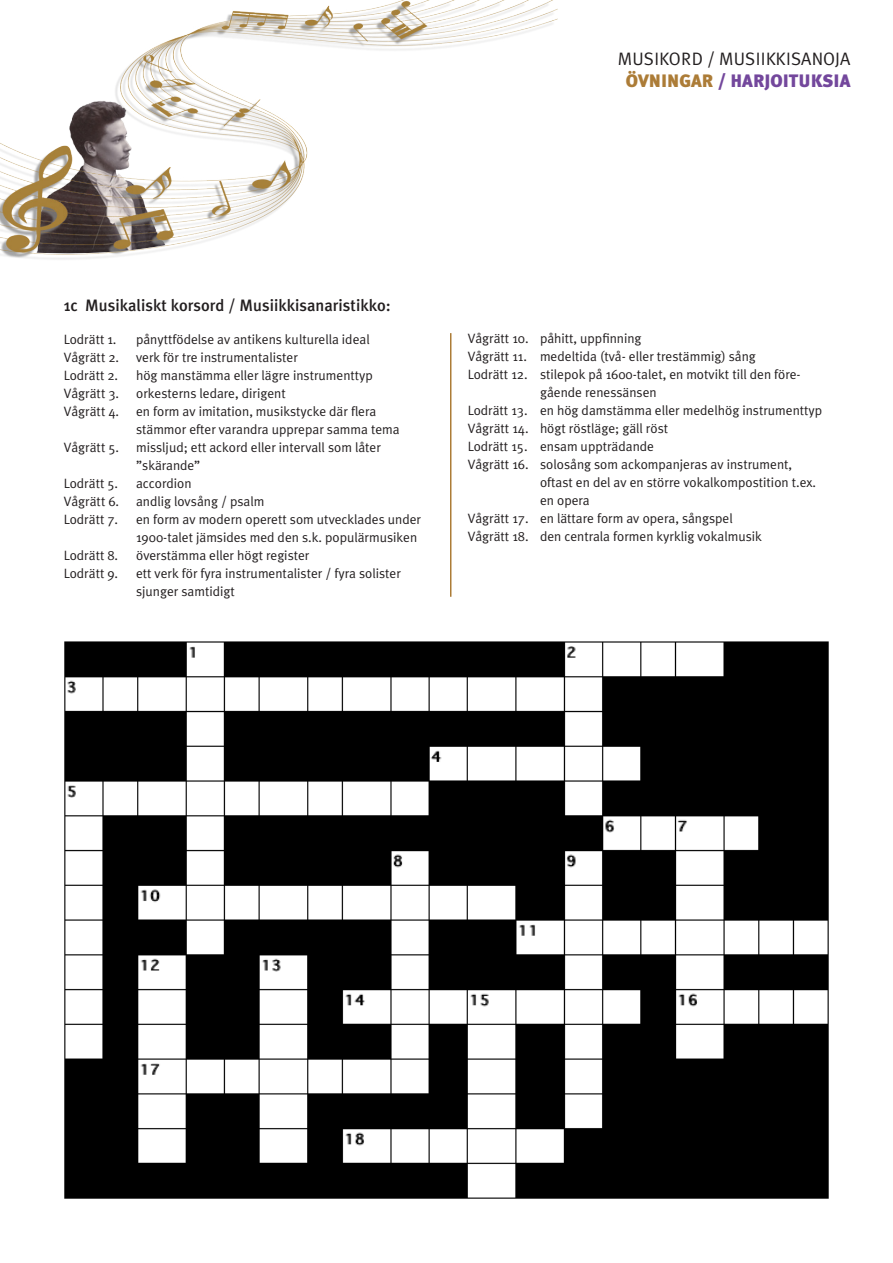
<style>
.page{position:relative;width:893px;height:1263px;background:#fff}
.page>*{position:absolute;margin:0;border:0;box-sizing:border-box;transform-origin:0 0}
.t1{font:18px "Meta Plus Normal";letter-spacing:.01em;color:#231f20}
.t2{font:900 18px "Meta Plus";color:#73479c}
.t3{font:500 16.5px "Meta Plus";color:#231f20}
.t4{font:13.5px/18px "Meta Plus Normal";color:#231f20}
.s1{color:#ac7c37}
</style>
<div class="page">
<img style="left:0;top:0;width:558px;height:260px">
<img style="left:64px;top:641px;width:765px;height:558px">
<hr style="left:450px;top:333px;width:1px;height:264px;background:#ac7c37">
<h1 class="t1" style="left:618px;top:49px;width:234px">MUSIKORD / MUSIIKKISANOJA</h1>
<h1 class="t2" style="left:626px;top:70px;width:226px"><span class="s1">ÖVNINGAR</span> / HARJOITUKSIA</h1>
<p class="t3" style="left:64px;top:295px;width:329px">1c Musikaliskt korsord / Musiikkisanaristikko:</p>
<p class="t4" style="left:64px;top:330px;width:54px">Lodrätt 1.</p>
<p class="t4" style="left:64px;top:330px;width:307px;text-indent:72px">pånyttfödelse av antikens kulturella ideal<br>Vågrätt 2. verk för tre instrumentalister<br>Lodrätt 2.</p>
<p class="t4" style="left:136px;top:366px;width:238px">hög manstämma eller lägre instrumenttyp</p>
<p class="t4" style="left:64px;top:384px;width:223px">Vågrätt 3. orkesterns ledare, dirigent</p>
<p class="t4" style="left:64px;top:402px;width:314px">Vågrätt 4. en form av imitation, musikstycke där flera</p>
<p class="t4" style="left:136px;top:420px;width:265px">stämmor efter varandra upprepar samma tema</p>
<p class="t4" style="left:64px;top:438px;width:319px">Vågrätt 5. missljud; ett ackord eller intervall som låter</p>
<p class="t4" style="left:136px;top:456px;width:66px">”skärande”</p>
<p class="t4" style="left:64px;top:474px;width:56px">Lodrätt 5.</p>
<p class="t4" style="left:64px;top:474px;width:202px;text-indent:72px">accordion<br>Vågrätt 6. andlig lovsång / psalm<br>Lodrätt 7.</p>
<p class="t4" style="left:136px;top:510px;width:286px">en form av modern operett som utvecklades under<br>1900-talet jämsides med den s.k. populärmusiken</p>
<p class="t4" style="left:64px;top:546px;width:56px">Lodrätt 8.</p>
<p class="t4" style="left:136px;top:546px;width:175px">överstämma eller högt register</p>
<p class="t4" style="left:64px;top:564px;width:56px">Lodrätt 9.</p>
<p class="t4" style="left:136px;top:564px;width:266px">ett verk för fyra instrumentalister / fyra solister sjunger samtidigt</p>
<p class="t4" style="left:468px;top:330px;width:175px">Vågrätt 10. påhitt, uppfinning</p>
<p class="t4" style="left:468px;top:348px;width:290px">Vågrätt 11. medeltida (två- eller trestämmig) sång</p>
<p class="t4" style="left:468px;top:365px;width:333px">Lodrätt 12. stilepok på 1600-talet, en motvikt till den före-</p>
<p class="t4" style="left:540px;top:383px;width:118px">gående renessänsen</p>
<p class="t4" style="left:468px;top:401px;width:356px">Lodrätt 13. en hög damstämma eller medelhög instrumenttyp</p>
<p class="t4" style="left:468px;top:419px;width:202px">Vågrätt 14. högt röstläge; gäll röst</p>
<p class="t4" style="left:468px;top:437px;width:188px">Lodrätt 15. ensam uppträdande</p>
<p class="t4" style="left:468px;top:455px;width:326px">Vågrätt 16. solosång som ackompanjeras av instrument,</p>
<p class="t4" style="left:540px;top:473px;width:278px">oftast en del av en större vokalkompostition t.ex.</p>
<p class="t4" style="left:540px;top:491px;width:51px">en opera</p>
<p class="t4" style="left:468px;top:509px;width:267px">Vågrätt 17. en lättare form av opera, sångspel</p>
<p class="t4" style="left:468px;top:527px;width:296px">Vågrätt 18. den centrala formen kyrklig vokalmusik</p>
</div>
